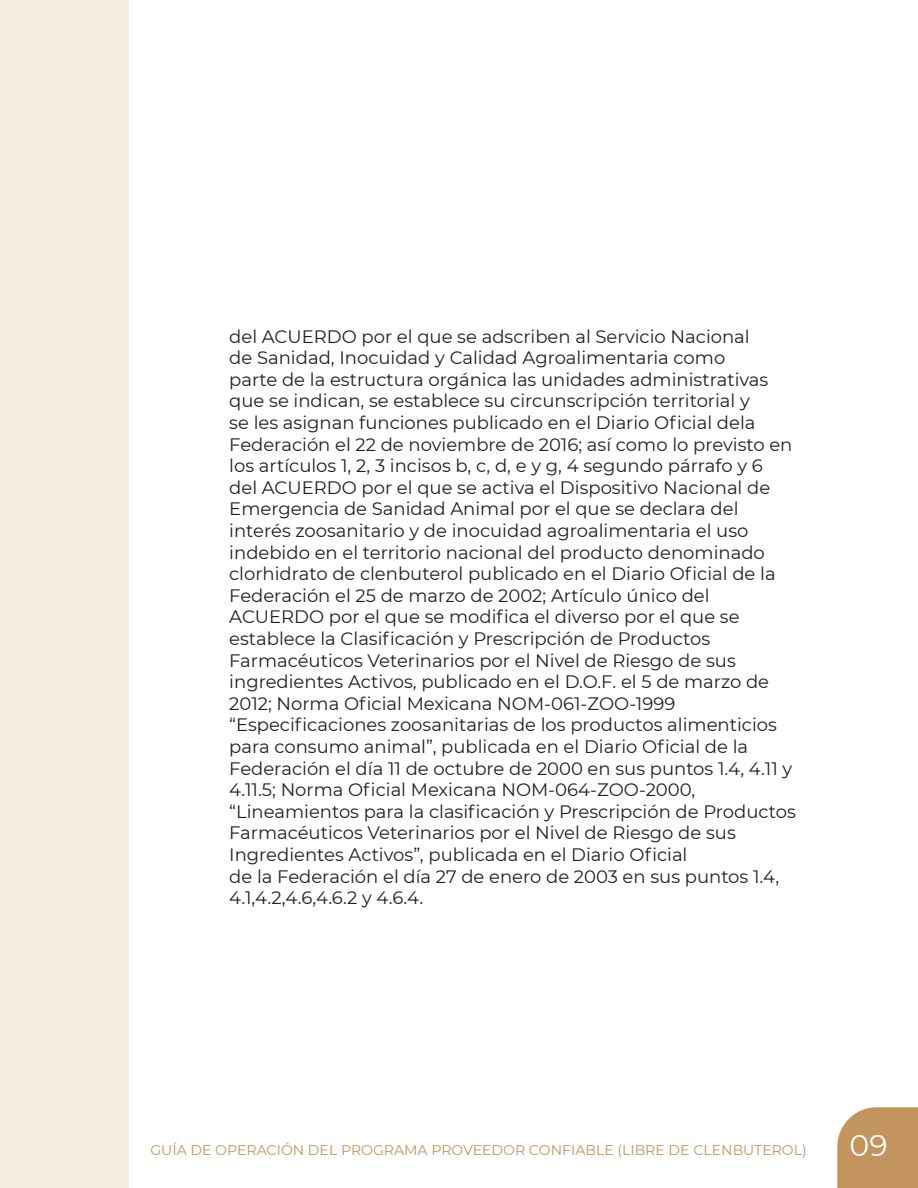
<style>
.page{position:relative;width:918px;height:1188px;background:#fff}
.page>*{position:absolute;margin:0;border:0;box-sizing:border-box;transform-origin:0 0}
.t1{font:30px "Montserrat";color:#fff}
.t2{font:18px/21.6px "Montserrat";color:#231f20}
.t3{font:14.1px "Montserrat";color:#c3945d}
</style>
<div class="page">
<div style="left:0;top:0;width:129px;height:1188px;background:#f6eee3"></div>
<svg style="left:837px;top:1107px;width:81px;height:81px;background:#c69a66"></svg>
<p class="t2" style="left:229px;top:325px;width:568px">del ACUERDO por el que se adscriben al Servicio Nacional<br>de Sanidad, Inocuidad y Calidad Agroalimentaria como<br>parte de la estructura orgánica las unidades administrativas que se indican, se establece su circunscripción territorial y<br>se les asignan funciones publicado en el Diario Oficial dela Federación el 22 de noviembre de 2016; así como lo previsto en los artículos 1, 2, 3 incisos b, c, d, e y g, 4 segundo párrafo y 6<br>del ACUERDO por el que se activa el Dispositivo Nacional de Emergencia de Sanidad Animal por el que se declara del interés zoosanitario y de inocuidad agroalimentaria el uso indebido en el territorio nacional del producto denominado clorhidrato de clenbuterol publicado en el Diario Oficial de la Federación el 25 de marzo de 2002; Artículo único del ACUERDO por el que se modifica el diverso por el que se establece la Clasificación y Prescripción de Productos Farmacéuticos Veterinarios por el Nivel de Riesgo de sus ingredientes Activos, publicado en el D.O.F. el 5 de marzo de 2012; Norma Oficial Mexicana NOM-061-ZOO-1999 “Especificaciones zoosanitarias de los productos alimenticios para consumo animal”, publicada en el Diario Oficial de la Federación el día 11 de octubre de 2000 en sus puntos 1.4, 4.11 y 4.11.5; Norma Oficial Mexicana NOM-064-ZOO-2000, “Lineamientos para la clasificación y Prescripción de Productos Farmacéuticos Veterinarios por el Nivel de Riesgo de sus Ingredientes Activos”, publicada en el Diario Oficial<br>de la Federación el día 27 de enero de 2003 en sus puntos 1.4, 4.1,4.2,4.6,4.6.2 y 4.6.4.</p>
<p class="t3" style="left:150px;top:1141px;width:658px">GUÍA DE OPERACIÓN DEL PROGRAMA PROVEEDOR CONFIABLE (LIBRE DE CLENBUTEROL)</p>
<h1 class="t1" style="left:850px;top:1125px;width:40px">09</h1>
</div>
